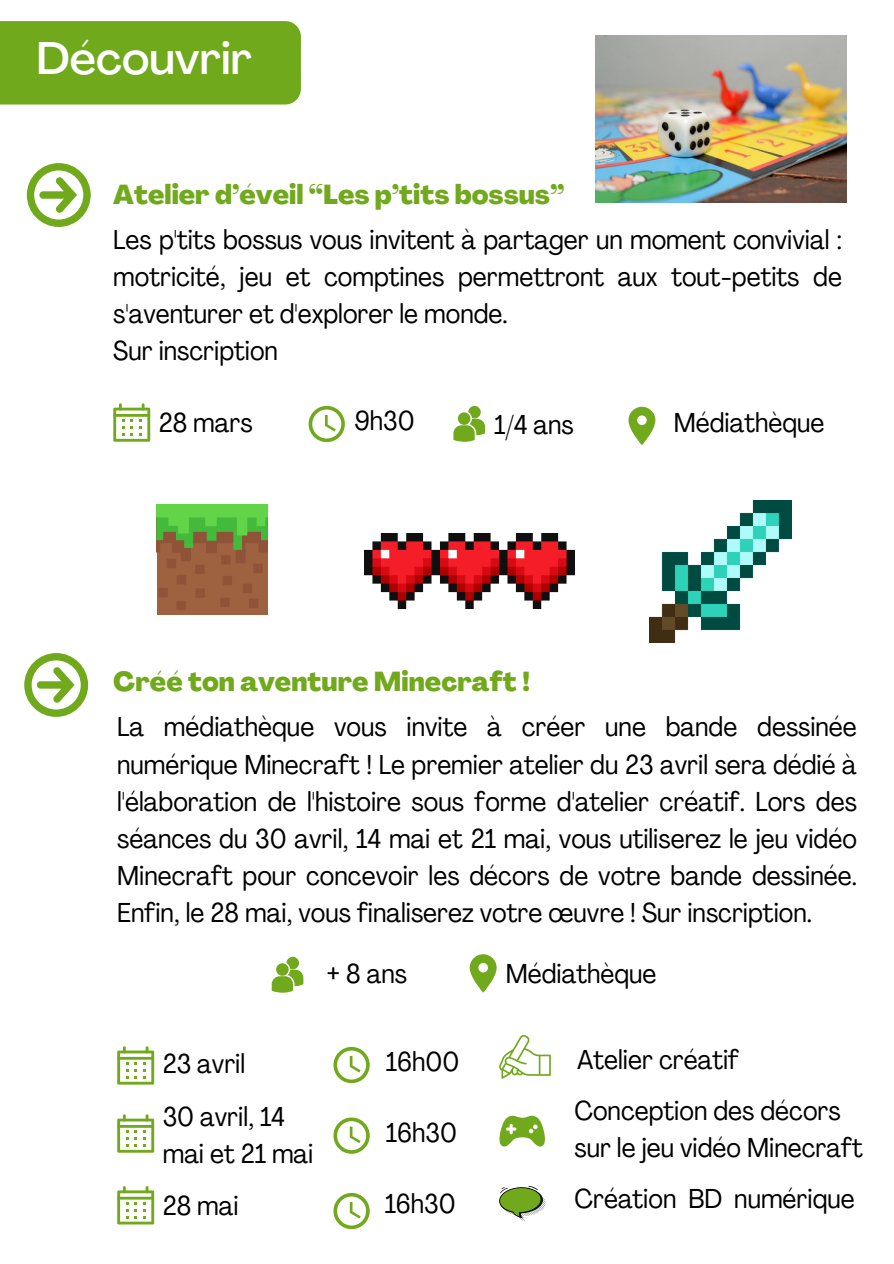
<style>
.page{position:relative;width:894px;height:1264px;background:#fff}
.page>*{position:absolute;margin:0;border:0;box-sizing:border-box;transform-origin:0 0}
.t1{font:500 45px "Agrandir";color:#fff}
.t2{font:condensed 27px/37.2px "Agrandir";color:#000;text-align:justify}
.t3{font:800 27px "Agrandir";color:#71a91d}
</style>
<div class="page">
<svg style="left:117px;top:1046px;width:37px;height:38px"></svg>
<svg style="left:333px;top:1046px;width:36px;height:36px"></svg>
<svg style="left:469px;top:954px;width:27px;height:38px"></svg>
<svg style="left:271px;top:956px;width:32px;height:36px"></svg>
<div style="left:157px;top:504px;width:110px;height:111px;background:#9e6240"></div>
<svg style="left:157px;top:504px;width:110px;height:59px"></svg>
<div style="left:177px;top:575px;width:9px;height:9px;background:#8f5438"></div>
<div style="left:195px;top:564px;width:9px;height:10px;background:#8f5438"></div>
<div style="left:221px;top:555px;width:9px;height:9px;background:#8f5438"></div>
<div style="left:253px;top:563px;width:10px;height:10px;background:#8f5438"></div>
<div style="left:243px;top:583px;width:9px;height:10px;background:#8f5438"></div>
<div style="left:158px;top:588px;width:10px;height:9px;background:#8f5438"></div>
<div style="left:167px;top:559px;width:9px;height:9px;background:#8f5438"></div>
<div style="left:195px;top:588px;width:10px;height:9px;background:#8f5438"></div>
<div style="left:222px;top:576px;width:10px;height:9px;background:#8f5438"></div>
<div style="left:249px;top:598px;width:9px;height:10px;background:#8f5438"></div>
<div style="left:176px;top:601px;width:10px;height:9px;background:#8f5438"></div>
<div style="left:220px;top:597px;width:10px;height:10px;background:#8f5438"></div>
<svg style="left:499px;top:1035px;width:51px;height:43px"></svg>
<svg style="left:117px;top:1114px;width:37px;height:38px"></svg>
<svg style="left:333px;top:1117px;width:36px;height:36px"></svg>
<svg style="left:499px;top:1115px;width:46px;height:31px"></svg>
<svg style="left:117px;top:1186px;width:37px;height:38px"></svg>
<svg style="left:333px;top:1192px;width:36px;height:36px"></svg>
<svg style="left:499px;top:1186px;width:46px;height:34px"></svg>
<svg style="left:113px;top:403px;width:37px;height:38px"></svg>
<svg style="left:308px;top:406px;width:36px;height:36px"></svg>
<svg style="left:628px;top:407px;width:27px;height:38px"></svg>
<svg style="left:453px;top:406px;width:32px;height:36px"></svg>
<div style="left:0;top:21px;width:301px;height:84px;background:#71a91d"></div>
<svg style="left:27px;top:163px;width:64px;height:64px"></svg>
<svg style="left:24px;top:653px;width:64px;height:64px"></svg>
<img style="left:365px;top:533px;width:209px;height:76px">
<img style="left:649px;top:500px;width:142px;height:142px">
<img style="left:595px;top:35px;width:251px;height:168px">
<p class="t1" style="left:36px;top:40px;width:217px">Découvrir</p>
<p class="t3" style="left:113px;top:183px;width:452px">Atelier d’éveil “Les p’tits bossus”</p>
<p class="t2" style="left:113px;top:224px;width:730px">Les p'tits bossus vous invitent à partager un moment convivial : motricité, jeu et comptines permettront aux tout-petits de s'aventurer et d'explorer le monde.</p>
<p class="t2" style="left:113px;top:335px;width:166px">Sur inscription</p>
<p class="t2" style="left:159px;top:406px;width:95px">28 mars</p>
<p class="t2" style="left:354px;top:405px;width:62px">9h30</p>
<p class="t2" style="left:494px;top:408px;width:81px">1/4 ans</p>
<h2 class="t2" style="left:673px;top:407px;width:152px">Médiathèque</h2>
<h1 class="t3" style="left:113px;top:671px;width:418px">Créé ton aventure Minecraft !</h1>
<p class="t2" style="left:117px;top:711px;width:741px">La médiathèque vous invite à créer une bande dessinée numérique Minecraft ! Le premier atelier du 23 avril sera dédié à l'élaboration de l'histoire sous forme d'atelier créatif. Lors des séances du 30 avril, 14 mai et 21 mai, vous utiliserez le jeu vidéo Minecraft pour concevoir les décors de votre bande dessinée.<br>Enfin, le 28 mai, vous finaliserez votre œuvre ! Sur inscription.</p>
<p class="t2" style="left:326px;top:957px;width:82px">+ 8 ans</p>
<p class="t2" style="left:505px;top:957px;width:152px">Médiathèque</p>
<p class="t2" style="left:163px;top:1048px;width:84px">23 avril</p>
<p class="t2" style="left:163px;top:1100px;width:152px">30 avril, 14 mai et 21 mai</p>
<h2 class="t2" style="left:386px;top:1045px;width:75px">16h00</h2>
<p class="t2" style="left:386px;top:1116px;width:73px">16h30</p>
<p class="t2" style="left:577px;top:1043px;width:163px">Atelier créatif</p>
<p class="t2" style="left:574px;top:1094px;width:268px">Conception des décors</p>
<p class="t2" style="left:574px;top:1131px;width:289px">sur le jeu vidéo Minecraft</p>
<p class="t2" style="left:163px;top:1189px;width:77px">28 mai</p>
<p class="t2" style="left:384px;top:1187px;width:73px">16h30</p>
<p class="t2" style="left:574px;top:1182px;width:282px">Création BD numérique</p>
</div>
